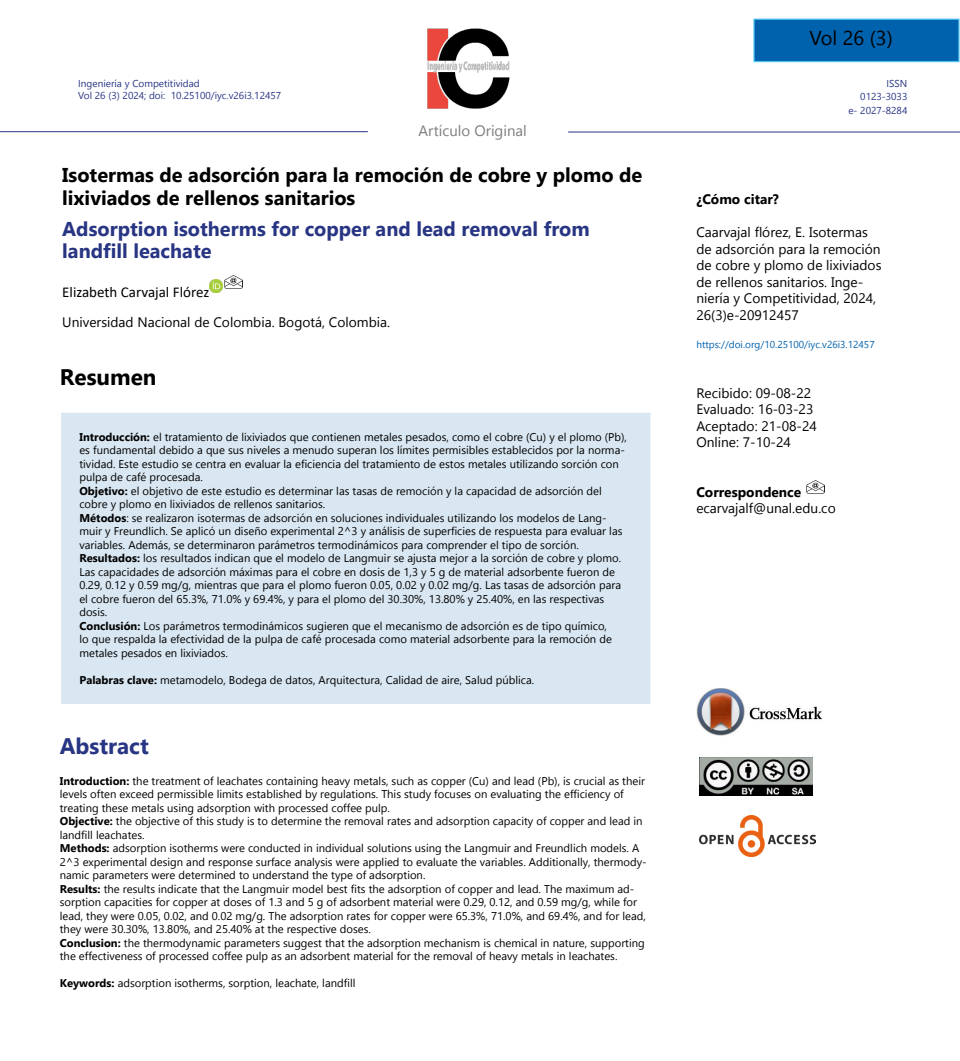
<style>
.page{position:relative;width:960px;height:1061px;background:#fff}
.page>*{position:absolute;margin:0;border:0;box-sizing:border-box;transform-origin:0 0}
.t1{font:700 22.5px "Gadugi";color:#283583}
.t2{font:700 22.5px "Gadugi";color:#000}
.t3{font:700 20px/22.5px "Gadugi";color:#000}
.t4{font:700 20px/22.5px "Gadugi";color:#283583}
.t5{font:15px "Calibri";color:#000}
.t6{font:15px "Segoe UI Emoji";color:#7e7e7d}
.t7{font:13.75px/16.5px "Gadugi";color:#000}
.t8{font:700 13.75px "Gadugi";color:#000}
.t9{font:11.25px/13.5px "Gadugi";color:#000}
.t10{font:10px "Gadugi";color:#0062ad}
.t11{font:10px "Gadugi";color:#283583}
.t12{font:10px/13.8px "Segoe UI Emoji";color:#283583;text-align:right}
.s1{font-weight:700}
</style>
<div class="page">
<hr style="left:0;top:131px;width:368px;height:1px;background:#283583">
<hr style="left:568px;top:132px;width:392px;height:1px;background:#283583">
<div style="left:754px;top:19px;width:205px;height:43px;background:#0062ad"></div>
<div style="left:753px;top:19px;width:206px;height:43px;border:1px solid #4cc2f1"></div>
<svg style="left:209px;top:279px;width:13px;height:13px"></svg>
<div style="left:60px;top:411px;width:592px;height:294px;background:#d9e7f2;border:1px solid #fff"></div>
<img style="left:700px;top:815px;width:115px;height:42px">
<img style="left:427px;top:28px;width:83px;height:81px">
<img style="left:700px;top:757px;width:112px;height:38px">
<img style="left:696px;top:688px;width:126px;height:48px">
<img style="left:225px;top:275px;width:17px;height:14px">
<img style="left:807px;top:480px;width:17px;height:14px">
<p class="t12" style="left:139px;top:76px;width:43px">□ ▼▼❖</p>
<p class="t11" style="left:111px;top:89px;width:171px">✓ ✔ doi: 10.25100/iyc.v26i3.12457</p>
<p class="t12" style="left:876px;top:90px;width:32px">✓✓✓✓ ✔</p>
<h3 class="t6" style="left:434px;top:121px;width:38px">▼ ◆●□</h3>
<h2 class="t3" style="left:62px;top:164px;width:582px">Isotermas de adsorción para la remoción de cobre y plomo de lixiviados de rellenos sanitarios</h2>
<h2 class="t4" style="left:62px;top:217px;width:529px">Adsorption isotherms for copper and lead removal from landfill leachate</h2>
<h3 class="t5" style="left:62px;top:282px;width:149px">Elizabeth Carvajal Flórez</h3>
<p class="t7" style="left:62px;top:314px;width:329px">Universidad Nacional de Colombia. Bogotá, Colombia.</p>
<h1 class="t2" style="left:60px;top:364px;width:98px">Resumen</h1>
<p class="t9" style="left:79px;top:430px;width:549px"><span class="s1">Introducción:</span> el tratamiento de lixiviados que contienen metales pesados, como el cobre (Cu) y el plomo (Pb), es fundamental debido a que sus niveles a menudo superan los límites permisibles establecidos por la norma&shy;tividad. Este estudio se centra en evaluar la eficiencia del tratamiento de estos metales utilizando sorción con pulpa de café procesada.<br><span class="s1">Objetivo:</span> el objetivo de este estudio es determinar las tasas de remoción y la capacidad de adsorción del cobre y plomo en lixiviados de rellenos sanitarios.<br><span class="s1">Métodos</span>: se realizaron isotermas de adsorción en soluciones individuales utilizando los modelos de Lang&shy;muir y Freundlich. Se aplicó un diseño experimental 2^3 y análisis de superficies de respuesta para evaluar las variables. Además, se determinaron parámetros termodinámicos para comprender el tipo de sorción.<br><span class="s1">Resultados:</span> los resultados indican que el modelo de Langmuir se ajusta mejor a la sorción de cobre y plomo.<br>Las capacidades de adsorción máximas para el cobre en dosis de 1,3 y 5 g de material adsorbente fueron de 0.29, 0.12 y 0.59 mg/g, mientras que para el plomo fueron 0.05, 0.02 y 0.02 mg/g. Las tasas de adsorción para el cobre fueron del 65.3%, 71.0% y 69.4%, y para el plomo del 30.30%, 13.80% y 25.40%, en las respectivas dosis.<br><span class="s1">Conclusión:</span> Los parámetros termodinámicos sugieren que el mecanismo de adsorción es de tipo químico,<br>lo que respalda la efectividad de la pulpa de café procesada como material adsorbente para la remoción de metales pesados en lixiviados.</p>
<p class="t9" style="left:79px;top:673px;width:456px"><span class="s1">Palabras clave:</span> metamodelo, Bodega de datos, Arquitectura, Calidad de aire, Salud pública.</p>
<h1 class="t1" style="left:60px;top:733px;width:91px">Abstract</h1>
<p class="t9" style="left:60px;top:774px;width:588px"><span class="s1">Introduction:</span> the treatment of leachates containing heavy metals, such as copper (Cu) and lead (Pb), is crucial as their levels often exceed permissible limits established by regulations. This study focuses on evaluating the efficiency of treating these metals using adsorption with processed coffee pulp.<br><span class="s1">Objective:</span> the objective of this study is to determine the removal rates and adsorption capacity of copper and lead in landfill leachates.<br><span class="s1">Methods:</span> adsorption isotherms were conducted in individual solutions using the Langmuir and Freundlich models. A 2^3 experimental design and response surface analysis were applied to evaluate the variables. Additionally, thermody&shy;namic parameters were determined to understand the type of adsorption.<br><span class="s1">Results:</span> the results indicate that the Langmuir model best fits the adsorption of copper and lead. The maximum ad&shy;sorption capacities for copper at doses of 1.3 and 5 g of adsorbent material were 0.29, 0.12, and 0.59 mg/g, while for lead, they were 0.05, 0.02, and 0.02 mg/g. The adsorption rates for copper were 65.3%, 71.0%, and 69.4%, and for lead, they were 30.30%, 13.80%, and 25.40% at the respective doses.<br><span class="s1">Conclusion:</span> the thermodynamic parameters suggest that the adsorption mechanism is chemical in nature, supporting the effectiveness of processed coffee pulp as an adsorbent material for the removal of heavy metals in leachates.</p>
<p class="t9" style="left:60px;top:976px;width:297px"><span class="s1">Keywords:</span> adsorption isotherms, sorption, leachate, landfill</p>
<p class="t8" style="left:696px;top:191px;width:84px">¿Cómo citar?</p>
<p class="t7" style="left:696px;top:224px;width:187px">Caarvajal flórez, E. Isotermas de adsorción para la remoción de cobre y plomo de lixiviados de rellenos sanitarios. Inge&shy;niería y Competitividad, 2024,<br>26(3)e-20912457</p>
<p class="t10" style="left:696px;top:339px;width:180px">https://doi.org/10.25100/iyc.v26i3.12457</p>
<p class="t7" style="left:696px;top:385px;width:122px">Recibido: 09-08-22<br>Evaluado: 16-03-23<br>Aceptado: 21-08-24<br>Online: 7-10-24</p>
<p class="t8" style="left:696px;top:484px;width:106px">Correspondence</p>
<p class="t7" style="left:696px;top:500px;width:141px">ecarvajalf@unal.edu.co</p>
</div>
